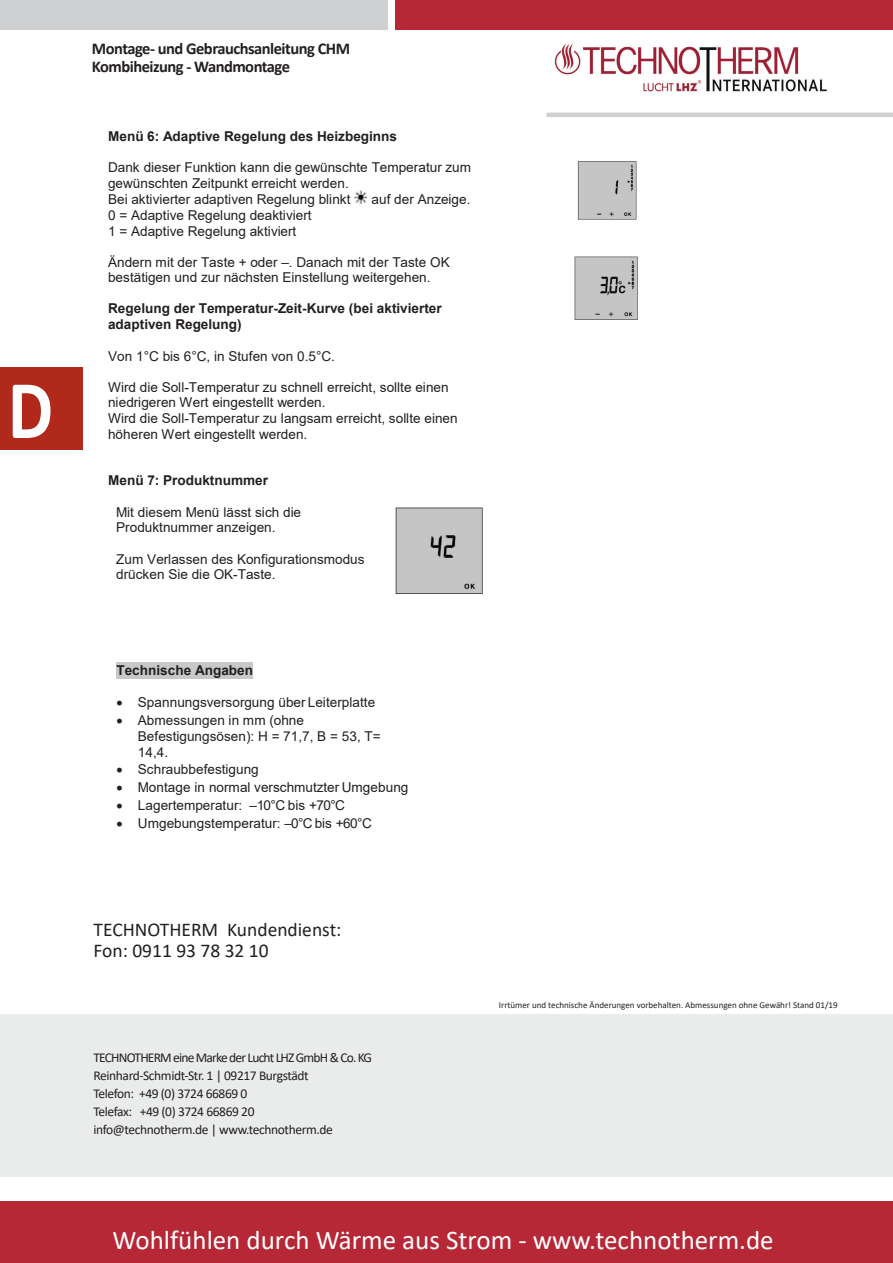
<style>
.page{position:relative;width:893px;height:1263px;background:#fff}
.page>*{position:absolute;margin:0;border:0;box-sizing:border-box;transform-origin:0 0}
.t1{font:700 84.3px "Calibri";color:#fff;scale:.85 1}
.t2{font:27px "Calibri";color:#fff}
.t3{font:19.5px/21px "Calibri";color:#231f20}
.t4{font:700 16.5px/18px "Calibri";letter-spacing:-.03em;color:#231f20}
.t5{font:13.65px/15.6px "Arial";letter-spacing:.005em;color:#231f20}
.t6{font:700 13.65px/15.6px "Arial";color:#231f20}
.t7{font:13.5px/18px "Calibri";letter-spacing:-.03em;color:#231f20}
.t8{font:9px "Calibri";color:#231f20}
</style>
<div class="page">
<img style="left:554px;top:44px;width:273px;height:48px">
<div style="left:0;top:1201px;width:873px;height:62px;background:#b72837"></div>
<div style="left:396px;top:0;width:497px;height:30px;background:#b72837"></div>
<div style="left:0;top:0;width:387px;height:30px;background:#cfd0d2"></div>
<hr style="left:546px;top:113px;width:347px;height:4px;background:#cfd0d2">
<svg style="left:873px;top:1201px;width:20px;height:62px"></svg>
<div style="left:0;top:367px;width:83px;height:83px;background:#b1291a"></div>
<div style="left:116px;top:662px;width:137px;height:17px;background:#c7c8ca"></div>
<svg style="left:354px;top:191px;width:13px;height:12px"></svg>
<img style="left:395px;top:507px;width:88px;height:87px">
<img style="left:577px;top:161px;width:60px;height:59px">
<img style="left:575px;top:256px;width:63px;height:64px">
<div style="left:0;top:1014px;width:893px;height:162px;background:#e9ecea"></div>
<h1 class="t1" style="left:8px;top:350px;width:55px">D</h1>
<p class="t4" style="left:92px;top:39px;width:260px">Montage- und Gebrauchsanleitung CHM<br>Kombiheizung - Wandmontage</p>
<p class="t6" style="left:108px;top:128px;width:291px">Menü 6: Adaptive Regelung des Heizbeginns</p>
<p class="t5" style="left:108px;top:159px;width:365px;line-height:16px">Dank dieser Funktion kann die gewünschte Temperatur zum gewünschten Zeitpunkt erreicht werden.<br>Bei aktivierter adaptiven Regelung blinkt</p>
<p class="t5" style="left:371px;top:192px;width:101px">auf der Anzeige.</p>
<p class="t5" style="left:108px;top:207px;width:205px">0 = Adaptive Regelung deaktiviert<br>1 = Adaptive Regelung aktiviert</p>
<p class="t5" style="left:108px;top:254px;width:343px">Ändern mit der Taste + oder –. Danach mit der Taste OK bestätigen und zur nächsten Einstellung weitergehen.</p>
<p class="t6" style="left:108px;top:301px;width:335px">Regelung der Temperatur-Zeit-Kurve (bei aktivierter adaptiven Regelung)</p>
<p class="t5" style="left:108px;top:348px;width:229px">Von 1°C bis 6°C, in Stufen von 0.5°C.</p>
<p class="t5" style="left:108px;top:379px;width:351px">Wird die Soll-Temperatur zu schnell erreicht, sollte einen niedrigeren Wert eingestellt werden.<br>Wird die Soll-Temperatur zu langsam erreicht, sollte einen höheren Wert eingestellt werden.</p>
<p class="t6" style="left:108px;top:473px;width:162px">Menü 7: Produktnummer</p>
<p class="t5" style="left:116px;top:504px;width:187px">Mit diesem Menü lässt sich die<br>Produktnummer anzeigen.</p>
<p class="t5" style="left:116px;top:551px;width:250px">Zum Verlassen des Konfigurationsmodus drücken Sie die OK-Taste.</p>
<p class="t6" style="left:116px;top:663px;width:138px">Technische Angaben</p>
<p class="t5" style="left:117px;top:695px;width:260px">• Spannungsversorgung über Leiterplatte</p>
<p class="t5" style="left:138px;top:713px;width:244px;text-indent:-21px">• Abmessungen in mm (ohne<br>Befestigungsösen): H = 71,7, B = 53, T=<br>14,4.</p>
<p class="t5" style="left:117px;top:761px;width:144px">• Schraubbefestigung</p>
<p class="t5" style="left:117px;top:780px;width:293px">• Montage in normal verschmutzter Umgebung</p>
<p class="t5" style="left:117px;top:797px;width:230px">• Lagertemperatur: –10°C bis +70°C</p>
<p class="t5" style="left:117px;top:815px;width:257px">• Umgebungstemperatur: –0°C bis +60°C</p>
<h3 class="t3" style="left:94px;top:918px;width:249px">TECHNOTHERM Kundendienst:<br>Fon: 0911 93 78 32 10</h3>
<p class="t7" style="left:94px;top:1048px;width:280px">TECHNOTHERM eine Marke der Lucht LHZ GmbH &amp; Co. KG Reinhard-Schmidt-Str. 1 | 09217 Burgstädt<br>Telefon: +49 (0) 3724 66869 0<br>Telefax: +49 (0) 3724 66869 20 info@technotherm.de | www.technotherm.de</p>
<p class="t8" style="left:499px;top:999px;width:340px">Irrtümer und technische Änderungen vorbehalten. Abmessungen ohne Gewähr! Stand 01/19</p>
<h2 class="t2" style="left:113px;top:1221px;width:663px">Wohlfühlen durch Wärme aus Strom - www.technotherm.de</h2>
</div>
